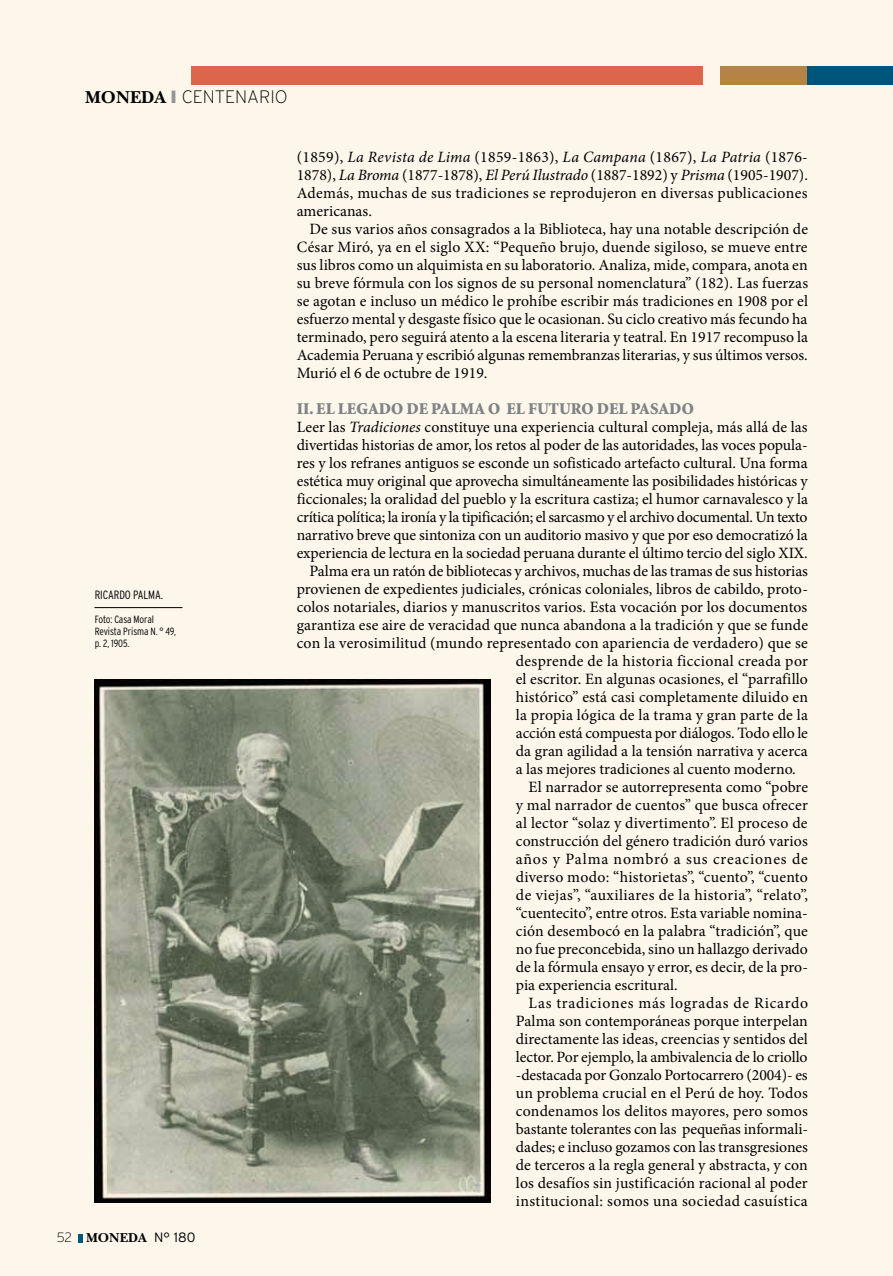
<style>
.page{position:relative;width:893px;height:1276px;background:#fcf6eb}
.page>*{position:absolute;margin:0;border:0;box-sizing:border-box;transform-origin:0 0}
.t1{font:200 18px "Interstate";color:#000}
.t2{font:900 16.5px "Minion";letter-spacing:.005em;color:#808285}
.t3{font:15.75px/18px "Minion Pro";letter-spacing:.005em;color:#000;text-align:justify}
.t4{font:15.75px "Minion Pro";letter-spacing:.025em;color:#000}
.t5{font:15.75px "Minion Pro";letter-spacing:-.015em;color:#000}
.t6{font:15.75px "Minion Pro";letter-spacing:.03em;color:#000}
.t7{font:15.75px "Minion Pro";letter-spacing:.045em;color:#000}
.t8{font:15.75px "Minion Pro";letter-spacing:.05em;color:#000}
.t9{font:13.5px "New Baskerville Bold SC";color:#000}
.t10{font:300 condensed 12px "Interstate";color:#000}
.t11{font:300 condensed 10.5px/12px "Interstate";letter-spacing:-.005em;color:#000}
.s1{font-family:"New Baskerville Bold SC";font-weight:400}
.s2{color:#939598}
.s3{font-family:"Interstate";font-weight:200}
.s4{font-family:"Interstate";font-weight:300}
.s5{font-style:italic}
</style>
<div class="page">
<img style="left:95px;top:680px;width:395px;height:522px">
<hr style="left:95px;top:607px;width:87px;height:1px;background:#000">
<div style="left:191px;top:67px;width:511px;height:18px;background:#dc664b"></div>
<div style="left:721px;top:67px;width:87px;height:18px;background:#b58343"></div>
<div style="left:808px;top:67px;width:85px;height:18px;background:#00557b"></div>
<svg style="left:79px;top:1234px;width:4px;height:8px"></svg>
<p class="t1" style="left:85px;top:87px;width:108px"><span class="s1">MONEDA</span> <span class="s2">❙</span> CENTENARIO</p>
<p class="t10" style="left:95px;top:588px;width:12px">Ricard</p>
<p class="t10" style="left:125px;top:588px;width:40px">o Palma.</p>
<p class="t11" style="left:95px;top:613px;width:83px">Foto: Casa Moral<br>Revista Prisma N. ° 49, p. 2, 1905.</p>
<p class="t9" style="left:57px;top:1230px;width:140px"><span class="s3">52</span> MONEDA <span class="s4">N° 180</span></p>
<p class="t3" style="left:297px;top:148px;width:513px">(1859), <span class="s5">La Revista de Lima</span> (1859-1863), <span class="s5">La Campana</span> (1867), <span class="s5">La Patria</span> (1876- 1878), <span class="s5">La Broma</span> (1877-1878), <span class="s5">El Perú Ilustrado</span> (1887-1892) y <span class="s5">Prisma</span> (1905-1907).<br>Además, muchas de sus tradiciones se reprodujeron en diversas publicaciones americanas.</p>
<p class="t3" style="left:297px;top:220px;width:513px;text-indent:13px">De sus varios años consagrados a la Biblioteca, hay una notable descripción de César Miró, ya en el siglo XX: “Pequeño brujo, duende sigiloso, se mueve entre sus libros como un alquimista en su laboratorio. Analiza, mide, compara, anota en su breve fórmula con los signos de su personal nomenclatura” (182). Las fuerzas se agotan e incluso un médico le prohíbe escribir más tradiciones en 1908 por el esfuerzo mental y desgaste físico que le ocasionan. Su ciclo creativo más fecundo ha terminado, pero seguirá atento a la escena literaria y teatral. En 1917 recompuso la Academia Peruana y escribió algunas remembranzas literarias, y sus últimos versos.<br>Murió el 6 de octubre de 1919.</p>
<p class="t2" style="left:297px;top:400px;width:399px">II . EL LEGADO DE PALMA O EL FUTURO DEL PASADO</p>
<p class="t3" style="left:297px;top:418px;width:512px">Leer las <span class="s5">Tradiciones</span> constituye una experiencia cultural compleja, más allá de las</p>
<p class="t3" style="left:297px;top:436px;width:512px">divertidas historias de amor, los retos al poder de las autoridades, las voces popula-</p>
<p class="t3" style="left:297px;top:454px;width:512px">res y los refranes antiguos se esconde un sofisticado artefacto cultural. Una forma</p>
<p class="t3" style="left:297px;top:472px;width:513px">estética muy original que aprovecha simultáneamente las posibilidades históricas y</p>
<p class="t3" style="left:297px;top:490px;width:513px">ficcionales; la oralidad del pueblo y la escritura castiza; el humor carnavalesco y la</p>
<p class="t5" style="left:297px;top:506px;width:512px">crítica política; la ironía y la tipificación; el sarcasmo y el archivo documental. Un texto</p>
<p class="t3" style="left:297px;top:526px;width:512px">narrativo breve que sintoniza con un auditorio masivo y que por eso democratizó la</p>
<p class="t3" style="left:297px;top:544px;width:512px">experiencia de lectura en la sociedad peruana durante el último tercio del siglo XIX.</p>
<p class="t3" style="left:309px;top:562px;width:500px">Palma era un ratón de bibliotecas y archivos, muchas de las tramas de sus historias</p>
<p class="t3" style="left:297px;top:580px;width:513px">provienen de expedientes judiciales, crónicas coloniales, libros de cabildo, proto-</p>
<p class="t3" style="left:297px;top:598px;width:512px">colos notariales, diarios y manuscritos varios. Esta vocación por los documentos</p>
<p class="t3" style="left:297px;top:616px;width:513px">garantiza ese aire de veracidad que nunca abandona a la tradición y que se funde</p>
<p class="t3" style="left:297px;top:634px;width:513px">con la verosimilitud (mundo representado con apariencia de verdadero) que se</p>
<p class="t4" style="left:516px;top:650px;width:294px">desprende de la historia ficcional creada por</p>
<p class="t3" style="left:516px;top:670px;width:294px">el escritor. En algunas ocasiones, el “parrafillo</p>
<p class="t3" style="left:516px;top:688px;width:294px">histórico” está casi completamente diluido en</p>
<p class="t3" style="left:516px;top:706px;width:294px">la propia lógica de la trama y gran parte de la</p>
<p class="t3" style="left:516px;top:724px;width:294px">acción está compuesta por diálogos. Todo ello le</p>
<p class="t3" style="left:516px;top:742px;width:293px">da gran agilidad a la tensión narrativa y acerca</p>
<p class="t3" style="left:516px;top:760px;width:281px">a las mejores tradiciones al cuento moderno.</p>
<p class="t3" style="left:529px;top:778px;width:281px">El narrador se autorrepresenta como “pobre</p>
<p class="t3" style="left:516px;top:796px;width:293px">y mal narrador de cuentos” que busca ofrecer</p>
<p class="t3" style="left:516px;top:814px;width:293px">al lector “solaz y divertimento”. El proceso de</p>
<p class="t3" style="left:516px;top:832px;width:294px">construcción del género tradición duró varios</p>
<p class="t8" style="left:516px;top:848px;width:294px">años y Palma nombró a sus creaciones de</p>
<p class="t3" style="left:516px;top:868px;width:294px">diverso modo: “historietas”, “cuento”, “cuento</p>
<p class="t6" style="left:516px;top:884px;width:294px">de viejas”, “auxiliares de la historia”, “relato”,</p>
<p class="t3" style="left:516px;top:904px;width:293px">“cuentecito”, entre otros. Esta variable nomina-</p>
<p class="t3" style="left:516px;top:922px;width:293px">ción desembocó en la palabra “tradición”, que</p>
<p class="t3" style="left:516px;top:940px;width:294px">no fue preconcebida, sino un hallazgo derivado</p>
<p class="t3" style="left:516px;top:958px;width:294px">de la fórmula ensayo y error, es decir, de la pro-</p>
<p class="t3" style="left:516px;top:976px;width:163px">pia experiencia escritural.</p>
<p class="t7" style="left:529px;top:992px;width:281px">Las tradiciones más logradas de Ricardo</p>
<p class="t3" style="left:516px;top:1012px;width:293px">Palma son contemporáneas porque interpelan</p>
<p class="t3" style="left:516px;top:1030px;width:293px">directamente las ideas, creencias y sentidos del</p>
<p class="t3" style="left:516px;top:1048px;width:293px">lector. Por ejemplo, la ambivalencia de lo criollo</p>
<p class="t3" style="left:516px;top:1066px;width:293px">-destacada por Gonzalo Portocarrero (2004)- es</p>
<p class="t3" style="left:516px;top:1084px;width:293px">un problema crucial en el Perú de hoy. Todos</p>
<p class="t3" style="left:516px;top:1102px;width:293px">condenamos los delitos mayores, pero somos</p>
<p class="t3" style="left:516px;top:1120px;width:294px">bastante tolerantes con las pequeñas informali-</p>
<p class="t3" style="left:516px;top:1138px;width:294px">dades; e incluso gozamos con las transgresiones</p>
<p class="t3" style="left:516px;top:1156px;width:293px">de terceros a la regla general y abstracta, y con</p>
<p class="t3" style="left:516px;top:1174px;width:293px">los desafíos sin justificación racional al poder</p>
<p class="t4" style="left:516px;top:1191px;width:293px">institucional: somos una sociedad casuística</p>
</div>
